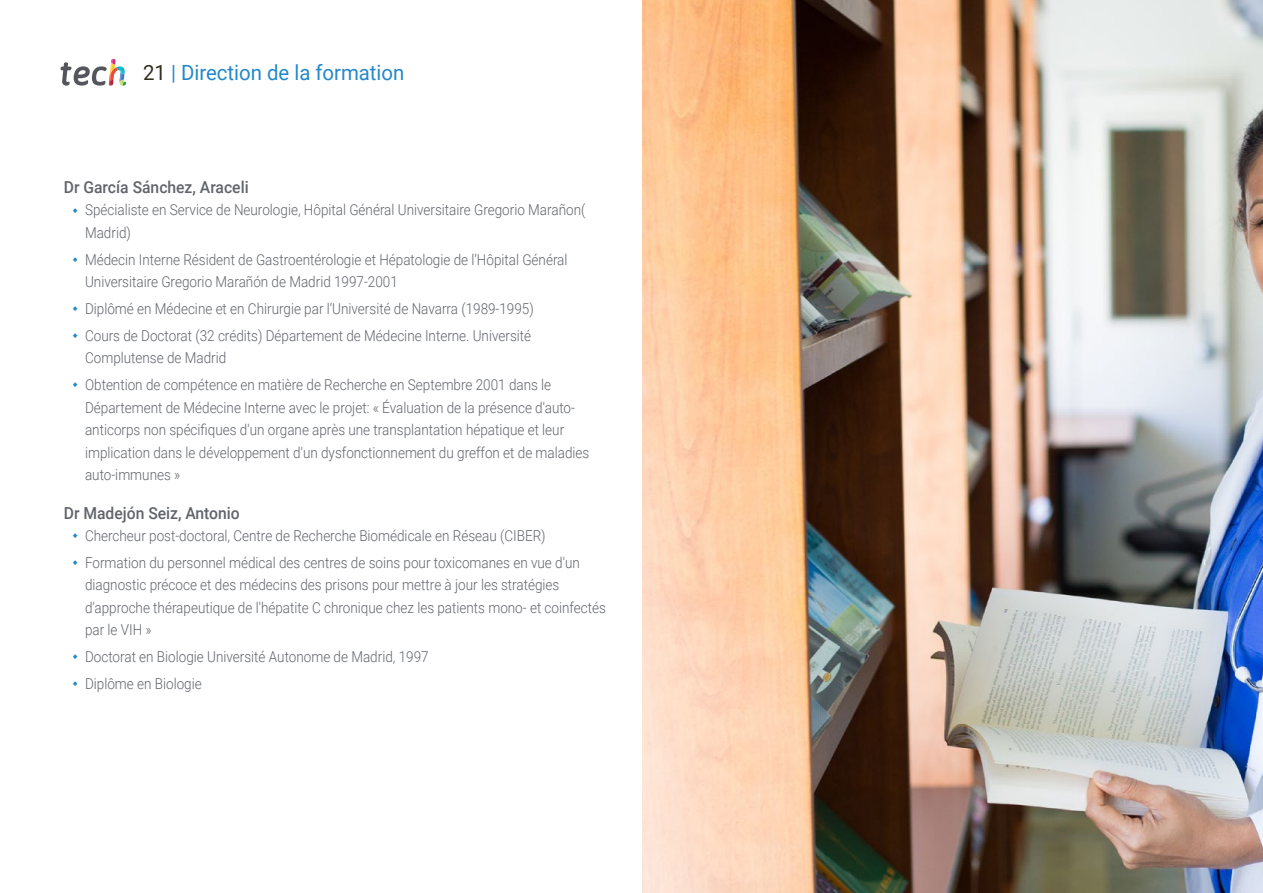
<style>
.page{position:relative;width:1263px;height:893px;background:#fff}
.page>*{position:absolute;margin:0;border:0;box-sizing:border-box;transform-origin:0 0}
.t1{font:21px "Roboto";color:#2488c9}
.t2{font:500 16.5px "Roboto";color:#61646a;scale:.95 1}
.t3{font:300 15px/22.5px "Roboto";color:#61646a;scale:.9 1}
.s1{color:#312e20}
</style>
<div class="page">
<img style="left:642px;top:0;width:621px;height:893px">
<svg style="left:61px;top:59px;width:65px;height:27px"></svg>
<h1 class="t1" style="left:143px;top:57px;width:263px"><span class="s1">21</span> | Direction de la formation</h1>
<p class="t2" style="left:64px;top:176px;width:196px">Dr García Sánchez, Araceli</p>
<p class="t3" style="left:85px;top:198px;width:557px">Spécialiste en Service de Neurologie, Hôpital Général Universitaire Gregorio Marañon(<br>Madrid)</p>
<p class="t3" style="left:85px;top:248px;width:538px">Médecin Interne Résident de Gastroentérologie et Hépatologie de l’Hôpital Général<br>Universitaire Gregorio Marañón de Madrid 1997-2001</p>
<p class="t3" style="left:85px;top:295px;width:500px;line-height:26.7px">Diplômé en Médecine et en Chirurgie par l’Université de Navarra (1989-1995)<br>Cours de Doctorat (32 crédits) Département de Médecine Interne. Université</p>
<p class="t3" style="left:85px;top:344px;width:519px;line-height:26.7px">Complutense de Madrid<br>Obtention de compétence en matière de Recherche en Septembre 2001 dans le</p>
<p class="t3" style="left:85px;top:395px;width:562px">Département de Médecine Interne avec le projet: « Évaluation de la présence d'auto&shy;anticorps non spécifiques d'un organe après une transplantation hépatique et leur implication dans le développement d'un dysfonctionnement du greffon et de maladies auto-immunes »</p>
<p class="t2" style="left:64px;top:501px;width:187px">Dr Madejón Seiz, Antonio</p>
<p class="t3" style="left:85px;top:522px;width:551px;line-height:26.7px">Chercheur post-doctoral, Centre de Recherche Biomédicale en Réseau (CIBER)<br>Formation du personnel médical des centres de soins pour toxicomanes en vue d'un</p>
<p class="t3" style="left:85px;top:573px;width:580px">diagnostic précoce et des médecins des prisons pour mettre à jour les stratégies d'approche thérapeutique de l'hépatite C chronique chez les patients mono- et coinfectés par le VIH »</p>
<p class="t3" style="left:85px;top:643px;width:383px;line-height:26.7px">Doctorat en Biologie Université Autonome de Madrid, 1997<br>Diplôme en Biologie</p>
</div>
